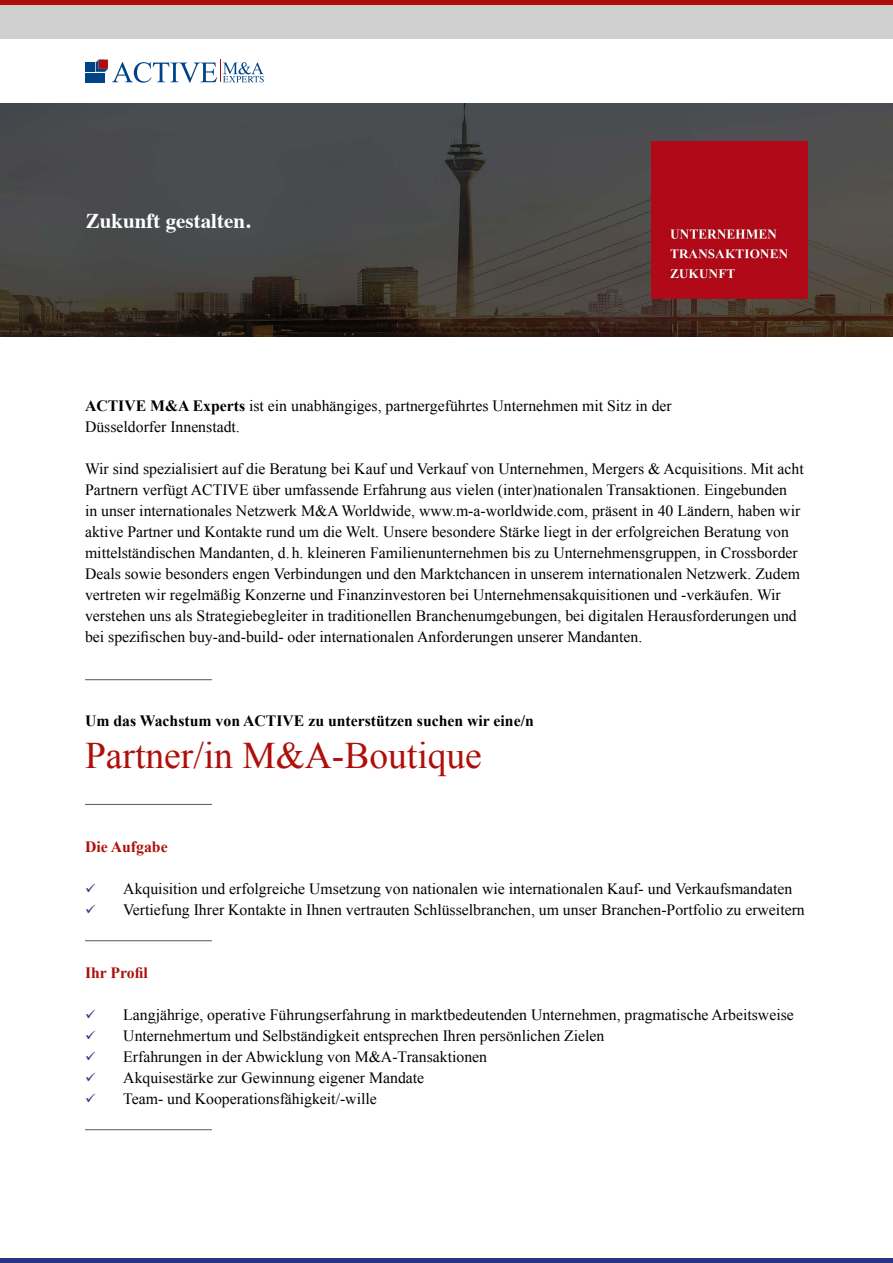
<style>
.page{position:relative;width:893px;height:1263px;background:#fff}
.page>*{position:absolute;margin:0;border:0;box-sizing:border-box;transform-origin:0 0}
.t1{font:37.5px "Times New Roman";color:#ae0f0a}
.t2{font:700 21px "Times";color:#fff}
.t3{font:15.75px/21px "Times New Roman";color:#000}
.t4{font:700 15.75px "Times New Roman";color:#000}
.t5{font:700 15.75px "Times New Roman";color:#ae0f0a}
.s1{font-weight:700}
.s2{color:#283583}
</style>
<div class="page">
<div style="left:0;top:0;width:893px;height:38px;background:#d0d0d0"></div>
<hr style="left:0;top:1259px;width:893px;height:4px;background:#283583">
<hr style="left:0;top:0;width:893px;height:4px;background:#ae0f0a">
<hr style="left:85px;top:679px;width:127px;height:1px;background:#575756">
<hr style="left:85px;top:804px;width:127px;height:1px;background:#575756">
<hr style="left:85px;top:940px;width:127px;height:1px;background:#575756">
<hr style="left:85px;top:1129px;width:127px;height:1px;background:#575756">
<div style="left:85px;top:63px;width:9px;height:9px;background:#048"></div>
<div style="left:85px;top:73px;width:9px;height:9px;background:#048"></div>
<svg style="left:96px;top:60px;width:168px;height:23px"></svg>
<img style="left:0;top:103px;width:893px;height:234px">
<img style="left:651px;top:142px;width:157px;height:156px">
<h2 class="t2" style="left:86px;top:201px;width:166px">Zukunft gestalten.</h2>
<p class="t3" style="left:85px;top:395px;width:588px"><span class="s1">ACTIVE M&amp;A Experts</span> ist ein unabhängiges, partnergeführtes Unternehmen mit Sitz in der<br>Düsseldorfer Innenstadt.</p>
<p class="t3" style="left:85px;top:458px;width:720px">Wir sind spezialisiert auf die Beratung bei Kauf und Verkauf von Unternehmen, Mergers &amp; Acquisitions. Mit acht Partnern verfügt ACTIVE über umfassende Erfahrung aus vielen (inter)nationalen Transaktionen. Eingebunden<br>in unser internationales Netzwerk M&amp;A Worldwide, www.m-a-worldwide.com, präsent in 40 Ländern, haben wir aktive Partner und Kontakte rund um die Welt. Unsere besondere Stärke liegt in der erfolgreichen Beratung von mittelständischen Mandanten, d.h. kleineren Familienunternehmen bis zu Unternehmensgruppen, in Crossborder Deals sowie besonders engen Verbindungen und den Marktchancen in unserem internationalen Netzwerk. Zudem vertreten wir regelmäßig Konzerne und Finanzinvestoren bei Unternehmensakquisitionen und -verkäufen. Wir verstehen uns als Strategiebegleiter in traditionellen Branchenumgebungen, bei digitalen Herausforderungen und bei spezifischen buy-and-build- oder internationalen Anforderungen unserer Mandanten.</p>
<p class="t4" style="left:85px;top:710px;width:450px">Um das Wachstum von ACTIVE zu unterstützen suchen wir eine/n</p>
<h1 class="t1" style="left:85px;top:730px;width:398px">Partner/in M&amp;A-Boutique</h1>
<p class="t5" style="left:85px;top:836px;width:84px">Die Aufgabe</p>
<p class="t3" style="left:85px;top:878px;width:709px"><span class="s2">✓</span> Akquisition und erfolgreiche Umsetzung von nationalen wie internationalen Kauf- und Verkaufsmandaten</p>
<p class="t3" style="left:85px;top:899px;width:721px"><span class="s2">✓</span> Vertiefung Ihrer Kontakte in Ihnen vertrauten Schlüsselbranchen, um unser Branchen-Portfolio zu erweitern</p>
<p class="t5" style="left:85px;top:962px;width:64px">Ihr Profil</p>
<p class="t3" style="left:85px;top:1004px;width:710px"><span class="s2">✓</span> Langjährige, operative Führungserfahrung in marktbedeutenden Unternehmen, pragmatische Arbeitsweise</p>
<p class="t3" style="left:85px;top:1025px;width:521px"><span class="s2">✓</span> Unternehmertum und Selbständigkeit entsprechen Ihren persönlichen Zielen</p>
<p class="t3" style="left:85px;top:1046px;width:404px"><span class="s2">✓</span> Erfahrungen in der Abwicklung von M&amp;A-Transaktionen</p>
<p class="t3" style="left:85px;top:1067px;width:341px"><span class="s2">✓</span> Akquisestärke zur Gewinnung eigener Mandate</p>
<p class="t3" style="left:85px;top:1088px;width:293px"><span class="s2">✓</span> Team- und Kooperationsfähigkeit/-wille</p>
</div>
